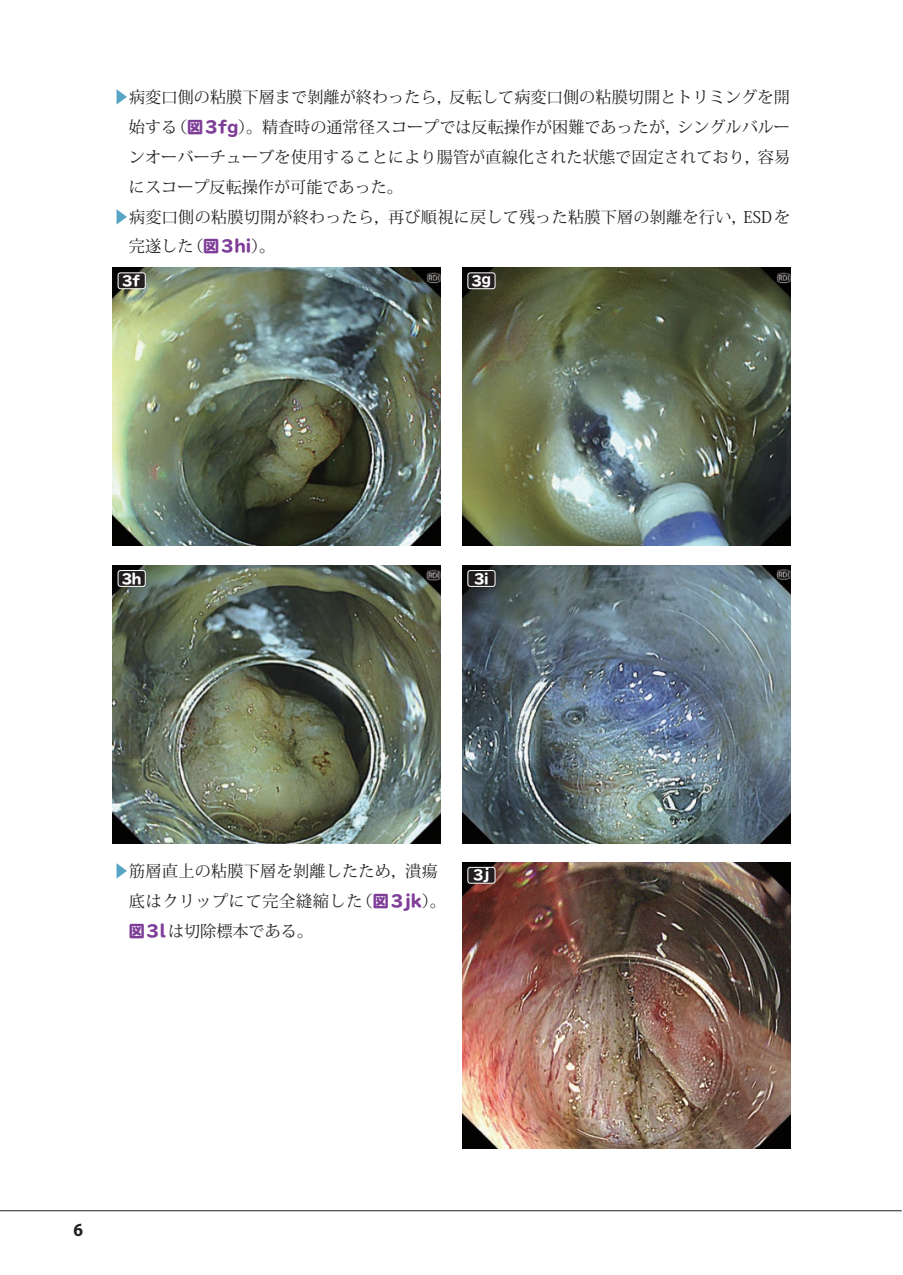
<style>
.page{position:relative;width:903px;height:1275px;background:#fff}
.page>*{position:absolute;margin:0;border:0;box-sizing:border-box;transform-origin:0 0}
.t1{font:700 semi-condensed 18.55px "Myriad Pro";color:#231f20}
.t2{font:16.1px/29.8px "Koz Min Pr 6 N";letter-spacing:.005em;color:#231f20}
.t3{font:800 13.65px "TBUDR Go Std";letter-spacing:-.07em;color:#fff}
.s1{color:#56a5c4}
.s2{font-family:"TBUDR Go Std";font-weight:800;color:#7e3e98}
</style>
<div class="page">
<hr style="left:0;top:1210px;width:902px;height:1px;background:#231f20">
<img style="left:113px;top:268px;width:327px;height:278px">
<div style="left:118px;top:273px;width:27px;height:16px;background:#231f20;border-radius:2px"></div>
<div style="left:118px;top:273px;width:27px;height:16px;border:1px solid #fff;border-radius:2px"></div>
<img style="left:463px;top:268px;width:327px;height:278px">
<div style="left:468px;top:273px;width:27px;height:16px;background:#231f20;border-radius:2px"></div>
<div style="left:468px;top:273px;width:27px;height:16px;border:1px solid #fff;border-radius:2px"></div>
<img style="left:113px;top:566px;width:327px;height:277px">
<div style="left:118px;top:570px;width:27px;height:16px;background:#231f20;border-radius:2px"></div>
<div style="left:118px;top:570px;width:27px;height:17px;border:1px solid #fff;border-radius:2px"></div>
<img style="left:463px;top:566px;width:327px;height:277px">
<div style="left:468px;top:570px;width:27px;height:16px;background:#231f20;border-radius:2px"></div>
<div style="left:468px;top:570px;width:27px;height:17px;border:1px solid #fff;border-radius:2px"></div>
<img style="left:463px;top:862px;width:327px;height:286px">
<div style="left:468px;top:867px;width:27px;height:16px;background:#231f20;border-radius:2px"></div>
<div style="left:468px;top:867px;width:27px;height:16px;border:1px solid #fff;border-radius:2px"></div>
<p class="t2" style="left:113px;top:83px;width:678px"><span class="s1">▶</span>病変口側の粘膜下層まで剝離が終わったら，反転して病変口側の粘膜切開とトリミングを開</p>
<p class="t2" style="left:129px;top:113px;width:662px">始する（<span class="s2">図3fg</span>）。精査時の通常径スコープでは反転操作が困難であったが，シングルバルー</p>
<p class="t2" style="left:129px;top:143px;width:663px">ンオーバーチューブを使用することにより腸管が直線化された状態で固定されており，容易</p>
<p class="t2" style="left:129px;top:172px;width:276px">にスコープ反転操作が可能であった。</p>
<p class="t2" style="left:113px;top:202px;width:679px"><span class="s1">▶</span>病変口側の粘膜切開が終わったら，再び順視に戻して残った粘膜下層の剝離を行い，ESDを</p>
<p class="t2" style="left:129px;top:232px;width:148px">完遂した（<span class="s2">図3hi</span>）。</p>
<p class="t3" style="left:122px;top:273px;width:20px">3f</p>
<p class="t3" style="left:471px;top:272px;width:22px">3g</p>
<p class="t3" style="left:121px;top:571px;width:22px">3h</p>
<p class="t3" style="left:474px;top:571px;width:17px">3i</p>
<p class="t2" style="left:129px;top:857px;width:319px;text-indent:-16px"><span class="s1">▶</span>筋層直上の粘膜下層を剝離したため，潰瘍底はクリップにて完全縫縮した（<span class="s2">図3jk</span>）。<span class="s2">図3l</span>は切除標本である。</p>
<p class="t3" style="left:473px;top:867px;width:18px">3j</p>
<p class="t1" style="left:73px;top:1218px;width:11px">6</p>
</div>
